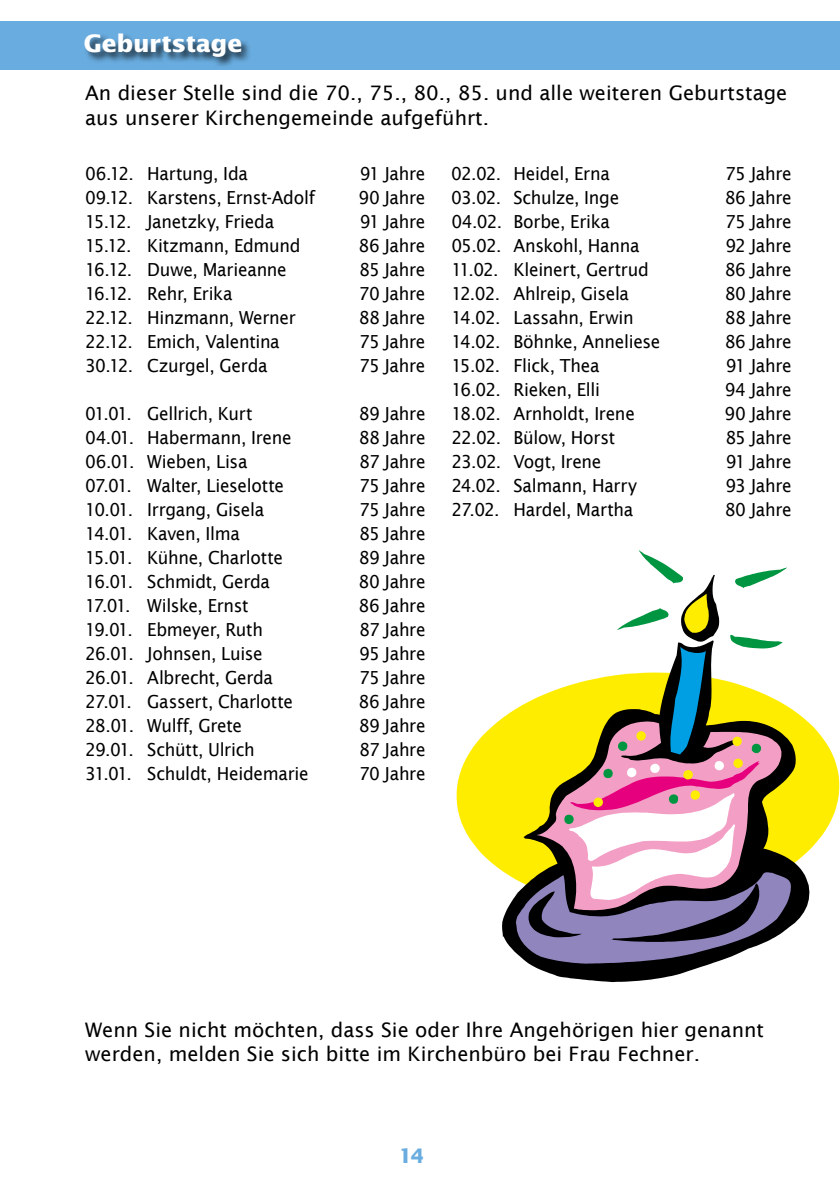
<style>
.page{position:relative;width:840px;height:1191px;background:#fff}
.page>*{position:absolute;margin:0;border:0;box-sizing:border-box;transform-origin:0 0}
.t1{font:700 24px "Lucida Sans";letter-spacing:-.01em;color:#fff}
.t2{font:20px/24px "Lucida Sans";color:#000}
.t3{font:700 20px "Lucida Sans";color:#69acdf}
.t4{font:18px "Lucida Sans";letter-spacing:-.015em;color:#000;scale:.95 1}
</style>
<div class="page">
<div style="left:0;top:21px;width:839px;height:48px;background:#69acdf"></div>
<div style="left:84px;top:33px;width:168px;height:35px;background:#000;opacity:.75"></div>
<svg style="left:456px;top:718px;width:382px;height:179px;fill:#ffed00"></svg>
<svg style="left:502px;top:708px;width:307px;height:274px"></svg>
<svg style="left:515px;top:550px;width:275px;height:413px"></svg>
<h1 class="t1" style="left:84px;top:29px;width:160px">Geburtstage</h1>
<p class="t2" style="left:85px;top:81px;width:703px">An dieser Stelle sind die 70., 75., 80., 85. und alle weiteren Geburtstage aus unserer Kirchengemeinde aufgeführt.</p>
<p class="t4" style="left:85px;top:163px;width:173px">06.12. Hartung, Ida</p>
<p class="t4" style="left:359px;top:163px;width:71px">91 Jahre</p>
<p class="t4" style="left:85px;top:187px;width:243px">09.12. Karstens, Ernst-Adolf</p>
<p class="t4" style="left:358px;top:187px;width:72px">90 Jahre</p>
<p class="t4" style="left:85px;top:211px;width:200px">15.12. Janetzky, Frieda</p>
<p class="t4" style="left:359px;top:211px;width:71px">91 Jahre</p>
<p class="t4" style="left:85px;top:235px;width:228px">15.12. Kitzmann, Edmund</p>
<p class="t4" style="left:358px;top:235px;width:72px">86 Jahre</p>
<p class="t4" style="left:85px;top:259px;width:214px">16.12. Duwe, Marieanne</p>
<p class="t4" style="left:359px;top:259px;width:71px">85 Jahre</p>
<p class="t4" style="left:85px;top:283px;width:156px">16.12. Rehr, Erika</p>
<p class="t4" style="left:359px;top:283px;width:72px">70 Jahre</p>
<p class="t4" style="left:85px;top:307px;width:223px">22.12. Hinzmann, Werner</p>
<p class="t4" style="left:358px;top:307px;width:72px">88 Jahre</p>
<p class="t4" style="left:85px;top:331px;width:206px">22.12. Emich, Valentina</p>
<p class="t4" style="left:359px;top:331px;width:71px">75 Jahre</p>
<p class="t4" style="left:85px;top:355px;width:193px">30.12. Czurgel, Gerda</p>
<p class="t4" style="left:359px;top:355px;width:71px">75 Jahre</p>
<p class="t4" style="left:85px;top:403px;width:177px">01.01. Gellrich, Kurt</p>
<p class="t4" style="left:359px;top:403px;width:72px">89 Jahre</p>
<p class="t4" style="left:85px;top:427px;width:219px">04.01. Habermann, Irene</p>
<p class="t4" style="left:358px;top:427px;width:72px">88 Jahre</p>
<p class="t4" style="left:85px;top:451px;width:172px">06.01. Wieben, Lisa</p>
<p class="t4" style="left:359px;top:451px;width:71px">87 Jahre</p>
<p class="t4" style="left:85px;top:475px;width:210px">07.01. Walter, Lieselotte</p>
<p class="t4" style="left:359px;top:475px;width:71px">75 Jahre</p>
<p class="t4" style="left:85px;top:499px;width:190px">10.01. Irrgang, Gisela</p>
<p class="t4" style="left:359px;top:499px;width:71px">75 Jahre</p>
<p class="t4" style="left:85px;top:523px;width:164px">14.01. Kaven, Ilma</p>
<p class="t4" style="left:359px;top:523px;width:71px">85 Jahre</p>
<p class="t4" style="left:85px;top:547px;width:209px">15.01. Kühne, Charlotte</p>
<p class="t4" style="left:359px;top:547px;width:72px">89 Jahre</p>
<p class="t4" style="left:85px;top:571px;width:196px">16.01. Schmidt, Gerda</p>
<p class="t4" style="left:358px;top:571px;width:72px">80 Jahre</p>
<p class="t4" style="left:85px;top:595px;width:173px">17.01. Wilske, Ernst</p>
<p class="t4" style="left:358px;top:595px;width:72px">86 Jahre</p>
<p class="t4" style="left:85px;top:619px;width:188px">19.01. Ebmeyer, Ruth</p>
<p class="t4" style="left:359px;top:619px;width:71px">87 Jahre</p>
<p class="t4" style="left:85px;top:643px;width:188px">26.01. Johnsen, Luise</p>
<p class="t4" style="left:359px;top:643px;width:71px">95 Jahre</p>
<p class="t4" style="left:85px;top:667px;width:199px">26.01. Albrecht, Gerda</p>
<p class="t4" style="left:359px;top:667px;width:71px">75 Jahre</p>
<p class="t4" style="left:85px;top:691px;width:220px">27.01. Gassert, Charlotte</p>
<p class="t4" style="left:358px;top:691px;width:72px">86 Jahre</p>
<p class="t4" style="left:85px;top:715px;width:166px">28.01. Wulff, Grete</p>
<p class="t4" style="left:359px;top:715px;width:72px">89 Jahre</p>
<p class="t4" style="left:85px;top:739px;width:180px">29.01. Schütt, Ulrich</p>
<p class="t4" style="left:359px;top:739px;width:71px">87 Jahre</p>
<p class="t4" style="left:85px;top:763px;width:237px">31.01. Schuldt, Heidemarie</p>
<p class="t4" style="left:359px;top:763px;width:72px">70 Jahre</p>
<p class="t4" style="left:451px;top:163px;width:168px">02.02. Heidel, Erna</p>
<p class="t4" style="left:724px;top:163px;width:71px">75 Jahre</p>
<p class="t4" style="left:451px;top:187px;width:178px">03.02. Schulze, Inge</p>
<p class="t4" style="left:724px;top:187px;width:72px">86 Jahre</p>
<p class="t4" style="left:451px;top:211px;width:168px">04.02. Borbe, Erika</p>
<p class="t4" style="left:724px;top:211px;width:71px">75 Jahre</p>
<p class="t4" style="left:451px;top:235px;width:199px">05.02. Anskohl, Hanna</p>
<p class="t4" style="left:725px;top:235px;width:71px">92 Jahre</p>
<p class="t4" style="left:451px;top:259px;width:209px">11.02. Kleinert, Gertrud</p>
<p class="t4" style="left:724px;top:259px;width:72px">86 Jahre</p>
<p class="t4" style="left:451px;top:283px;width:188px">12.02. Ahlreip, Gisela</p>
<p class="t4" style="left:724px;top:283px;width:72px">80 Jahre</p>
<p class="t4" style="left:451px;top:307px;width:193px">14.02. Lassahn, Erwin</p>
<p class="t4" style="left:724px;top:307px;width:72px">88 Jahre</p>
<p class="t4" style="left:451px;top:331px;width:221px">14.02. Böhnke, Anneliese</p>
<p class="t4" style="left:724px;top:331px;width:72px">86 Jahre</p>
<p class="t4" style="left:451px;top:355px;width:158px">15.02. Flick, Thea</p>
<p class="t4" style="left:725px;top:355px;width:71px">91 Jahre</p>
<p class="t4" style="left:451px;top:379px;width:158px">16.02. Rieken, Elli</p>
<p class="t4" style="left:724px;top:379px;width:72px">94 Jahre</p>
<p class="t4" style="left:451px;top:403px;width:194px">18.02. Arnholdt, Irene</p>
<p class="t4" style="left:724px;top:403px;width:72px">90 Jahre</p>
<p class="t4" style="left:451px;top:427px;width:174px">22.02. Bülow, Horst</p>
<p class="t4" style="left:725px;top:427px;width:71px">85 Jahre</p>
<p class="t4" style="left:451px;top:451px;width:159px">23.02. Vogt, Irene</p>
<p class="t4" style="left:725px;top:451px;width:71px">91 Jahre</p>
<p class="t4" style="left:451px;top:475px;width:197px">24.02. Salmann, Harry</p>
<p class="t4" style="left:725px;top:475px;width:71px">93 Jahre</p>
<p class="t4" style="left:451px;top:499px;width:193px">27.02. Hardel, Martha</p>
<p class="t4" style="left:724px;top:499px;width:72px">80 Jahre</p>
<p class="t2" style="left:85px;top:1017px;width:680px">Wenn Sie nicht möchten, dass Sie oder Ihre Angehörigen hier genannt werden, melden Sie sich bitte im Kirchenbüro bei Frau Fechner.</p>
<p class="t3" style="left:398px;top:1143px;width:27px">14</p>
</div>
